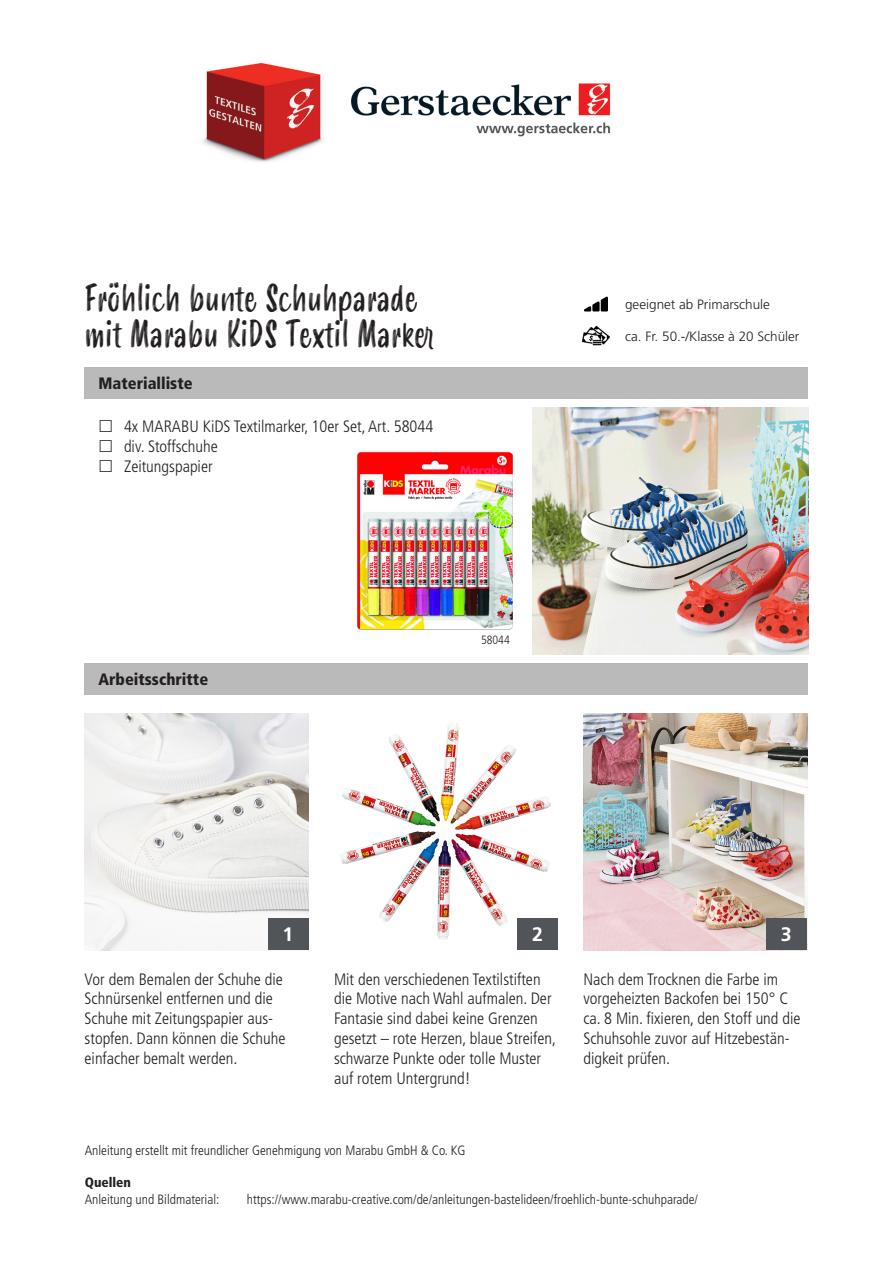
<style>
.page{position:relative;width:893px;height:1263px;background:#fff}
.page>*{position:absolute;margin:0;border:0;box-sizing:border-box;transform-origin:0 0}
.t1{font:36px "Smoothy";color:#231f20;scale:.92 1}
.Einschub_Seitenzahle{font:700 19.5px "Frutiger LT Std";color:#fff}
.Pull_Quote_-_fettkur{font:300 condensed 16.5px/19.8px "Frutiger LT Std";color:#231f20}
.t2{font:900 condensed 16.5px "Frutiger LT Std";color:#231f20}
.t3{font:300 condensed 13.5px "Frutiger LT Std";color:#231f20}
.t4{font:300 13.5px "Frutiger LT Std";color:#231f20}
.t5{font:900 condensed 13.5px "Frutiger LT Std";color:#231f20}
.t6{font:300 condensed 12px "Frutiger LT Std";color:#231f20}
</style>
<div class="page">
<img style="left:85px;top:713px;width:223px;height:237px">
<img style="left:340px;top:723px;width:211px;height:217px">
<img style="left:583px;top:713px;width:224px;height:237px">
<div style="left:268px;top:918px;width:40px;height:32px;background:#515458"></div>
<div style="left:766px;top:918px;width:41px;height:32px;background:#515458"></div>
<div style="left:517px;top:918px;width:41px;height:32px;background:#515458"></div>
<img style="left:351px;top:83px;width:260px;height:54px">
<img style="left:202px;top:62px;width:122px;height:100px">
<div style="left:84px;top:367px;width:723px;height:32px;background:#bababb"></div>
<div style="left:84px;top:663px;width:723px;height:32px;background:#bababb"></div>
<img style="left:533px;top:407px;width:275px;height:247px">
<img style="left:357px;top:451px;width:156px;height:179px">
<img style="left:582px;top:325px;width:28px;height:21px">
<img style="left:585px;top:296px;width:22px;height:16px">
<p class="t1" style="left:85px;top:272px;width:364px">Fröhlich bunte Schuhparade</p>
<p class="t1" style="left:85px;top:308px;width:382px">mit Marabu KiDS Textil Marker</p>
<p class="t2" style="left:98px;top:373px;width:96px">Materialliste</p>
<p class="Pull_Quote_-_fettkur" style="left:124px;top:417px;width:311px">4x MARABU KiDS Textilmarker, 10er Set, Art. 58044</p>
<p class="Pull_Quote_-_fettkur" style="left:124px;top:437px;width:95px">div. Stoffschuhe</p>
<p class="Pull_Quote_-_fettkur" style="left:124px;top:456px;width:90px">Zeitungspapier</p>
<p class="t2" style="left:98px;top:669px;width:111px">Arbeitsschritte</p>
<p class="t6" style="left:481px;top:633px;width:30px">58044</p>
<p class="t4" style="left:625px;top:297px;width:146px">geeignet ab Primarschule</p>
<p class="t4" style="left:625px;top:328px;width:176px">ca. Fr. 50.-/Klasse à 20 Schüler</p>
<p class="Einschub_Seitenzahle" style="left:283px;top:923px;width:12px">1</p>
<p class="Einschub_Seitenzahle" style="left:532px;top:923px;width:12px">2</p>
<p class="Einschub_Seitenzahle" style="left:781px;top:923px;width:12px">3</p>
<p class="Pull_Quote_-_fettkur" style="left:85px;top:969px;width:202px">Vor dem Bemalen der Schuhe die<br>Schnürsenkel entfernen und die<br>Schuhe mit Zeitungspapier aus&shy;stopfen. Dann können die Schuhe einfacher bemalt werden.</p>
<p class="Pull_Quote_-_fettkur" style="left:334px;top:969px;width:224px">Mit den verschiedenen Textilstiften die Motive nach Wahl aufmalen. Der Fantasie sind dabei keine Grenzen gesetzt – rote Herzen, blaue Streifen, schwarze Punkte oder tolle Muster auf rotem Untergrund!</p>
<p class="Pull_Quote_-_fettkur" style="left:583px;top:969px;width:219px">Nach dem Trocknen die Farbe im vorgeheizten Backofen bei 150° C ca. 8 Min. fixieren, den Stoff und die<br>Schuhsohle zuvor auf Hitzebestän&shy;digkeit prüfen.</p>
<p class="t3" style="left:85px;top:1143px;width:382px">Anleitung erstellt mit freundlicher Genehmigung von Marabu GmbH &amp; Co. KG</p>
<p class="t5" style="left:85px;top:1174px;width:48px">Quellen</p>
<p class="t3" style="left:85px;top:1191px;width:136px">Anleitung und Bildmaterial:</p>
<p class="t3" style="left:247px;top:1191px;width:453px">https://www.marabu-creative.com/de/anleitungen-bastelideen/froehlich-bunte-schuhparade/</p>
</div>
